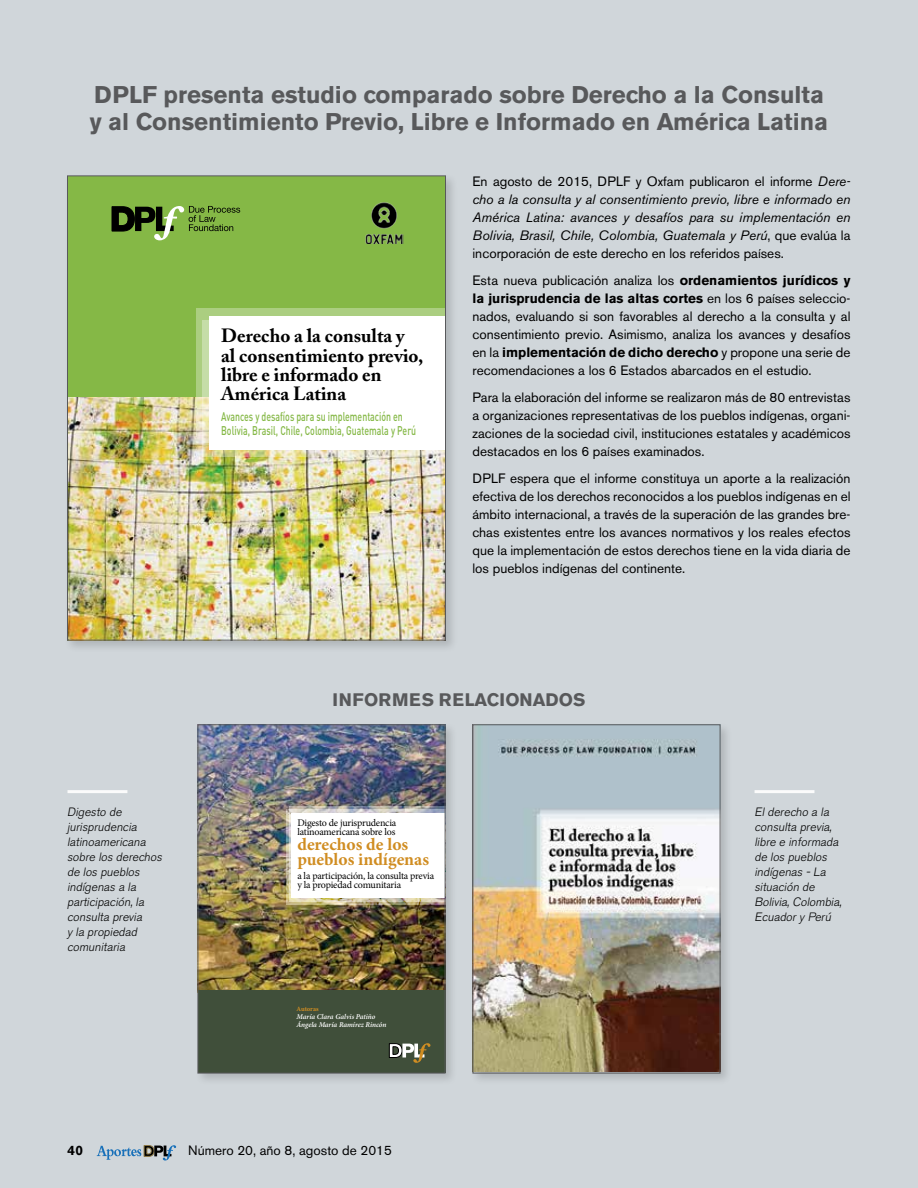
<style>
.page{position:relative;width:918px;height:1188px;background:#d0d6da}
.page>*{position:absolute;margin:0;border:0;box-sizing:border-box;transform-origin:0 0}
.t1{font:700 24px/27px "Akzidenz Grotesk BE";color:#58595b}
.t2{font:700 19.05px/19px "Adobe Caslon";color:#000}
.t3{font:700 18px "Akzidenz Grotesk BE";letter-spacing:.02em;color:#58595b}
.t4{font:700 17.55px/14.9px "Minion Pro";color:#d08d22}
.t5{font:13.5px/18px "Akzidenz Grotesk BE";color:#000;text-align:justify}
.t6{font:italic 13.5px/18px "Akzidenz Grotesk BE";color:#000;text-align:justify}
.t7{font:700 13.5px "Akzidenz Grotesk BE";color:#000}
.t8{font:500 12.45px/13.6px "DIN";color:#85b846;scale:.7 1}
.t9{font:italic 300 12px/15px "Akzidenz Grotesk BE";color:#000}
.t10{font:10.05px/9.6px "Minion Pro";letter-spacing:-.02em;color:#000}
.t11{font:italic 600 7.35px/8.2px "Minion Pro";letter-spacing:-.005em;color:#fff}
.t12{font:700 6.6px "Minion Pro";letter-spacing:-.005em;color:#d08d22}
.s1{font-style:normal}
.s2{font-weight:700}
</style>
<div class="page">
<svg style="left:97px;top:1145px;width:79px;height:16px"></svg>
<div style="left:64px;top:172px;width:394px;height:481px;background:#000;opacity:.15"></div>
<img style="left:69px;top:397px;width:375px;height:242px">
<div style="left:68px;top:176px;width:378px;height:221px;background:#85b846"></div>
<svg style="left:202px;top:443px;width:242px;height:14px;background:#eeebd7"></svg>
<div style="left:196px;top:308px;width:250px;height:135px;background:#fff"></div>
<svg style="left:112px;top:206px;width:128px;height:34px"></svg>
<img style="left:365px;top:203px;width:39px;height:41px">
<div style="left:469px;top:721px;width:264px;height:365px;background:#000;opacity:.15"></div>
<img style="left:475px;top:726px;width:243px;height:346px">
<div style="left:473px;top:724px;width:247px;height:350px;border:1px solid #58595b"></div>
<div style="left:194px;top:721px;width:264px;height:365px;background:#000;opacity:.15"></div>
<img style="left:200px;top:726px;width:244px;height:265px">
<div style="left:198px;top:991px;width:247px;height:82px;background:#404f3a"></div>
<svg style="left:286px;top:809px;width:158px;height:95px"></svg>
<svg style="left:289px;top:806px;width:155px;height:95px;background:#c7c4b9"></svg>
<div style="left:292px;top:813px;width:153px;height:85px;background:#fff"></div>
<svg style="left:389px;top:1043px;width:41px;height:20px"></svg>
<div style="left:198px;top:724px;width:248px;height:350px;border:1px solid #58595b"></div>
<hr style="left:68px;top:790px;width:59px;height:3px;background:#fff">
<hr style="left:755px;top:790px;width:59px;height:3px;background:#fff">
<h1 class="t1" style="left:90px;top:82px;width:740px">DPLF presenta estudio comparado sobre Derecho a la Consulta y al Consentimiento Previo, Libre e Informado en América Latina</h1>
<h2 class="t2" style="left:221px;top:327px;width:204px">Derecho a la consulta y al consentimiento previo, libre e informado en<br>América Latina</h2>
<p class="t8" style="left:221px;top:410px;width:280px">Avances y desafíos para su implementación en<br>Bolivia, Brasil, Chile, Colombia, Guatemala y Perú</p>
<p class="t6" style="left:472px;top:172px;width:380px"><span class="s1">En agosto de 2015, DPLF y Oxfam publicaron el informe</span> Dere&shy;cho a la consulta y al consentimiento previo, libre e informado en América Latina: avances y desafíos para su implementación en Bolivia, Brasil, Chile, Colombia, Guatemala y Perú<span class="s1">, que evalúa la incorporación de este derecho en los referidos países.</span></p>
<p class="t5" style="left:472px;top:271px;width:380px">Esta nueva publicación analiza los <span class="s2">ordenamientos jurídicos y la jurisprudencia de las altas cortes</span> en los 6 países seleccio&shy;nados, evaluando si son favorables al derecho a la consulta y al consentimiento previo. Asimismo, analiza los avances y desafíos en la <span class="s2">implementación de dicho derecho</span> y propone una serie de recomendaciones a los 6 Estados abarcados en el estudio.</p>
<p class="t5" style="left:472px;top:388px;width:380px">Para la elaboración del informe se realizaron más de 80 entrevistas a organizaciones representativas de los pueblos indígenas, organi&shy;zaciones de la sociedad civil, instituciones estatales y académicos destacados en los 6 países examinados.</p>
<p class="t5" style="left:472px;top:469px;width:380px">DPLF espera que el informe constituya un aporte a la realización efectiva de los derechos reconocidos a los pueblos indígenas en el ámbito internacional, a través de la superación de las grandes bre&shy;chas existentes entre los avances normativos y los reales efectos que la implementación de estos derechos tiene en la vida diaria de los pueblos indígenas del continente.</p>
<h3 class="t3" style="left:332px;top:689px;width:255px">INFORMES RELACIONADOS</h3>
<p class="t9" style="left:67px;top:804px;width:99px">Digesto de jurisprudencia latinoamericana sobre los derechos de los pueblos indígenas a la participación, la consulta previa<br>y la propiedad comunitaria</p>
<p class="t9" style="left:754px;top:804px;width:91px">El derecho a la consulta previa, libre e informada de los pueblos indígenas - La situación de<br>Bolivia, Colombia,<br>Ecuador y Perú</p>
<p class="t10" style="left:297px;top:818px;width:100px">Digesto de jurisprudencia latinoamericana sobre los</p>
<p class="t4" style="left:297px;top:837px;width:133px">derechos de los pueblos indígenas</p>
<p class="t10" style="left:297px;top:871px;width:138px">a la participación, la consulta previa y la propiedad comunitaria</p>
<p class="t12" style="left:297px;top:1004px;width:24px">Autoras</p>
<p class="t11" style="left:297px;top:1012px;width:91px">María Clara Galvis Patiño<br>Ángela María Ramírez Rincón</p>
<p class="t7" style="left:68px;top:1143px;width:17px">40</p>
<p class="t5" style="left:188px;top:1142px;width:205px">Número 20, año 8, agosto de 2015</p>
</div>
